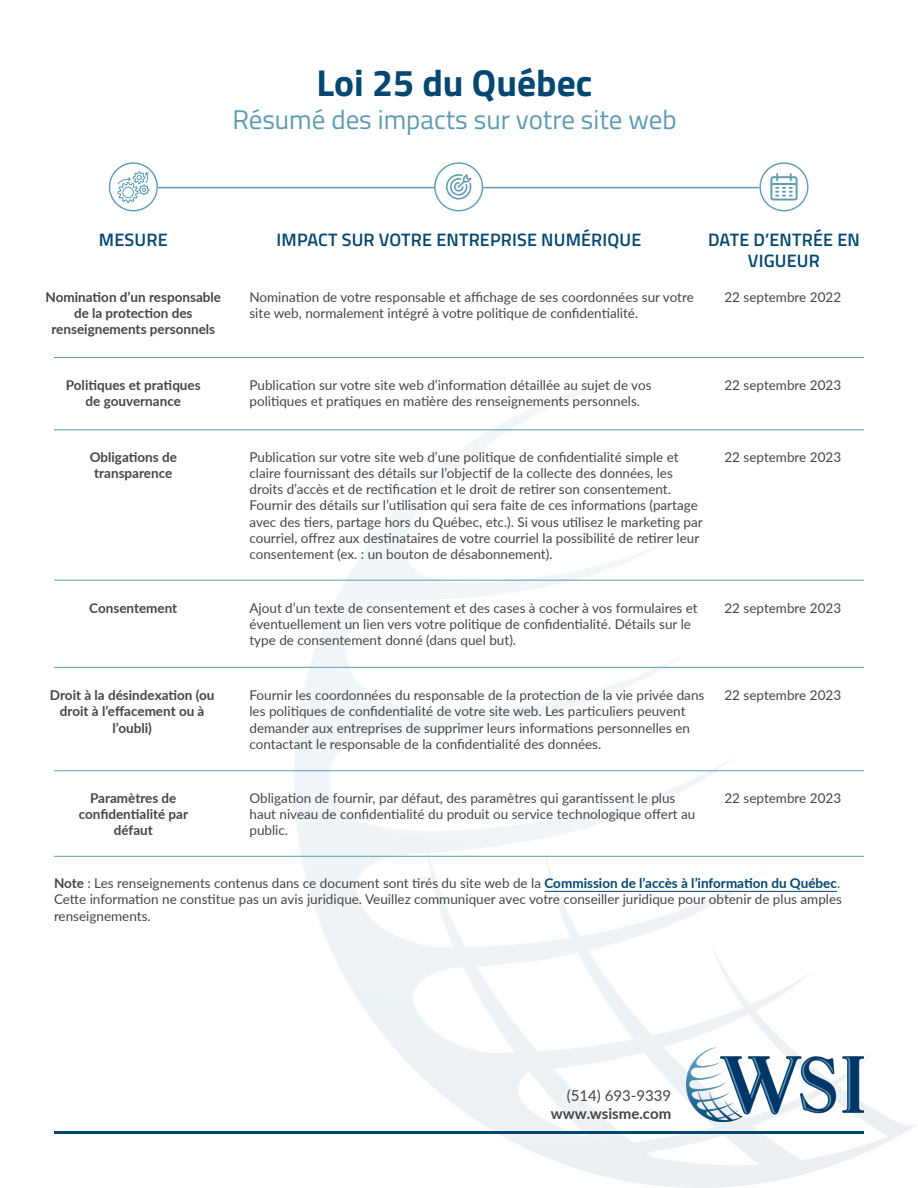
<style>
.page{position:relative;width:918px;height:1188px;background:#fff}
.page>*{position:absolute;margin:0;border:0;box-sizing:border-box;transform-origin:0 0}
.t1{font:700 37.5px "Titillium Web";color:#044771}
.t2{font:27px "Titillium Web";color:#5f9bb4}
.t3{font:600 18px "Titillium Web";letter-spacing:.01em;color:#044771}
.t4{font:700 15px "Lato";color:#454646}
.t5{font:15px "Lato";color:#454646}
.Text_-_descriptions{font:13.5px/16.2px "Lato";color:#454646}
.Action{font:700 13.5px/16.2px "Lato";color:#454646;text-align:center}
.Date{font:13.5px "Lato";color:#454646}
.s1{font-weight:700}
.s2{font-weight:700;color:#044771}
</style>
<div class="page">
<img style="left:294px;top:380px;width:622px;height:808px">
<img style="left:687px;top:1048px;width:177px;height:73px">
<hr style="left:54px;top:1132px;width:810px;height:2px;background:#044771">
<hr style="left:545px;top:891px;width:292px;height:1px;background:#044771">
<div style="left:109px;top:162px;width:49px;height:49px;border:1px solid #619cb4;border-radius:50%"></div>
<svg style="left:118px;top:171px;width:31px;height:32px"></svg>
<div style="left:759px;top:162px;width:50px;height:49px;border:1px solid #619cb4;border-radius:50%"></div>
<svg style="left:770px;top:173px;width:28px;height:27px"></svg>
<div style="left:434px;top:162px;width:49px;height:49px;border:1px solid #619cb4;border-radius:50%"></div>
<svg style="left:446px;top:174px;width:26px;height:26px"></svg>
<hr style="left:482px;top:187px;width:277px;height:1px;background:#5f9bb4">
<hr style="left:158px;top:187px;width:277px;height:1px;background:#5f9bb4">
<hr style="left:54px;top:357px;width:810px;height:1px;background:#5f9bb4">
<hr style="left:54px;top:430px;width:810px;height:1px;background:#5f9bb4">
<hr style="left:54px;top:580px;width:810px;height:1px;background:#5f9bb4">
<hr style="left:54px;top:667px;width:810px;height:1px;background:#5f9bb4">
<hr style="left:54px;top:770px;width:810px;height:1px;background:#5f9bb4">
<hr style="left:54px;top:856px;width:810px;height:1px;background:#5f9bb4">
<p class="t1" style="left:317px;top:55px;width:277px">Loi 25 du Québec</p>
<p class="t2" style="left:232px;top:100px;width:446px">Résumé des impacts sur votre site web</p>
<p class="t3" style="left:99px;top:226px;width:70px">MESURE</p>
<p class="t3" style="left:708px;top:226px;width:153px">DATE D’ENTRÉE EN</p>
<p class="t3" style="left:748px;top:248px;width:74px">VIGUEUR</p>
<p class="t3" style="left:277px;top:226px;width:366px">IMPACT SUR VOTRE ENTREPRISE NUMÉRIQUE</p>
<p class="Action" style="left:46px;top:288px;width:177px">Nomination d’un responsable de la protection des renseignements personnels</p>
<p class="Text_-_descriptions" style="left:249px;top:288px;width:446px">Nomination de votre responsable et affichage de ses coordonnées sur votre site web, normalement intégré à votre politique de confidentialité.</p>
<p class="Date" style="left:724px;top:287px;width:118px">22 septembre 2022</p>
<p class="Action" style="left:66px;top:376px;width:136px">Politiques et pratiques de gouvernance</p>
<p class="Text_-_descriptions" style="left:249px;top:376px;width:404px">Publication sur votre site web d’information détaillée au sujet de vos politiques et pratiques en matière des renseignements personnels.</p>
<p class="Date" style="left:724px;top:375px;width:118px">22 septembre 2023</p>
<p class="Action" style="left:90px;top:448px;width:89px">Obligations de transparence</p>
<p class="Text_-_descriptions" style="left:249px;top:448px;width:455px">Publication sur votre site web d’une politique de confidentialité simple et claire fournissant des détails sur l’objectif de la collecte des données, les droits d’accès et de rectification et le droit de retirer son consentement.<br>Fournir des détails sur l’utilisation qui sera faite de ces informations (partage avec des tiers, partage hors du Québec, etc.). Si vous utilisez le marketing par courriel, offrez aux destinataires de votre courriel la possibilité de retirer leur consentement (ex. : un bouton de désabonnement).</p>
<p class="Date" style="left:724px;top:447px;width:118px">22 septembre 2023</p>
<p class="Action" style="left:89px;top:599px;width:90px">Consentement</p>
<p class="Text_-_descriptions" style="left:249px;top:599px;width:450px">Ajout d’un texte de consentement et des cases à cocher à vos formulaires et éventuellement un lien vers votre politique de confidentialité. Détails sur le type de consentement donné (dans quel but).</p>
<p class="Date" style="left:724px;top:598px;width:118px">22 septembre 2023</p>
<p class="Action" style="left:50px;top:687px;width:166px">Droit à la désindexation (ou droit à l’effacement ou à l’oubli)</p>
<p class="Text_-_descriptions" style="left:249px;top:687px;width:456px">Fournir les coordonnées du responsable de la protection de la vie privée dans les politiques de confidentialité de votre site web. Les particuliers peuvent demander aux entreprises de supprimer leurs informations personnelles en contactant le responsable de la confidentialité des données.</p>
<p class="Date" style="left:724px;top:686px;width:118px">22 septembre 2023</p>
<p class="Action" style="left:79px;top:789px;width:111px">Paramètres de confidentialité par défaut</p>
<p class="Text_-_descriptions" style="left:249px;top:789px;width:447px">Obligation de fournir, par défaut, des paramètres qui garantissent le plus haut niveau de confidentialité du produit ou service technologique offert au public.</p>
<p class="Date" style="left:724px;top:788px;width:118px">22 septembre 2023</p>
<p class="Text_-_descriptions" style="left:54px;top:875px;width:790px"><span class="s1">Note</span> : Les renseignements contenus dans ce document sont tirés du site web de la <span class="s2">Commission de l’accès à l’information du Québec</span>.<br>Cette information ne constitue pas un avis juridique. Veuillez communiquer avec votre conseiller juridique pour obtenir de plus amples renseignements.</p>
<p class="t5" style="left:567px;top:1085px;width:106px">(514) 693-9339</p>
<p class="t4" style="left:551px;top:1103px;width:122px">www.wsisme.com</p>
</div>
